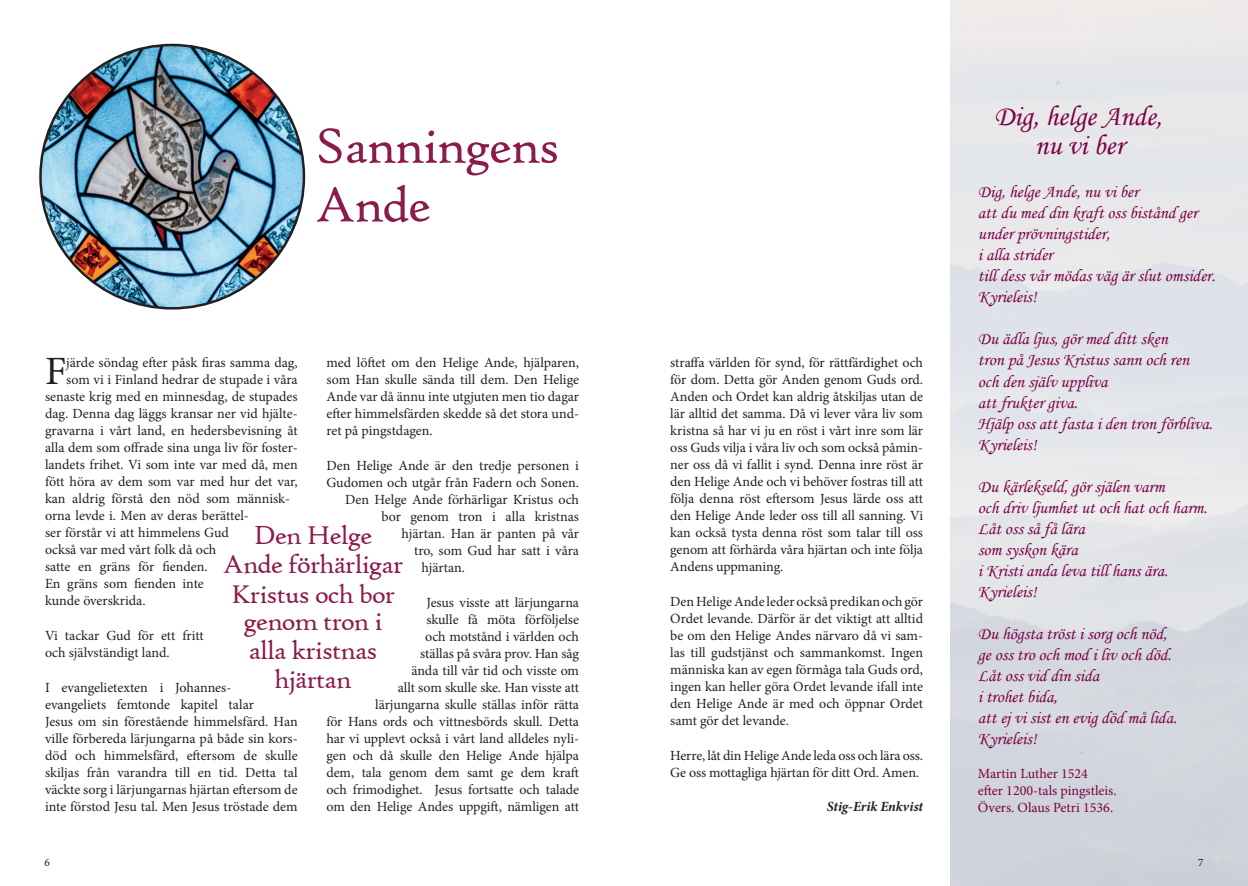
<style>
.page{position:relative;width:1248px;height:886px;background:#fff}
.page>*{position:absolute;margin:0;border:0;box-sizing:border-box;transform-origin:0 0}
.t1{font:52.5px/58.8px "High Tower Text";letter-spacing:-.025em;color:#8b1b4a}
.t2{font:40.12px "Minion Pro";color:#231f20}
.t3{font:28.75px/29.5px "Monotype Corsiva";color:#7d0047;text-align:center}
.t4{font:27.5px/29.4px "High Tower Text";letter-spacing:-.03em;color:#8b1b4a;text-align:center}
.t5{font:17.5px/21px "Monotype Corsiva";color:#7d0047}
.t6{font:14px/17px "Minion Pro";letter-spacing:-.005em;color:#231f20}
.t7{font:14px/17px "Minion Pro";color:#7d0047}
.t8{font:italic 700 14px "Minion Pro";letter-spacing:-.01em;color:#231f20}
.t9{font:11.25px "Minion Pro";color:#231f20}
</style>
<div class="page">
<img style="left:40px;top:45px;width:264px;height:263px;border-radius:132px">
<h1 class="t1" style="left:315px;top:117px;width:246px">Sanningens<br>Ande</h1>
<p class="t6" style="left:326px;top:354px;width:254px;text-align:justify">med löftet om den Helige Ande, hjälparen, som Han skulle sända till dem. Den Helige Ande var då ännu inte utgjuten men tio dagar efter himmelsfärden skedde så det stora und&shy;ret på pingstdagen.</p>
<p class="t6" style="left:326px;top:457px;width:254px">Den Helige Ande är den tredje personen i</p>
<p class="t6" style="left:326px;top:474px;width:254px">Gudomen och utgår från Fadern och Sonen.</p>
<p class="t6" style="left:345px;top:491px;width:235px">Den Helge Ande förhärligar Kristus och</p>
<p class="t6" style="left:381px;top:508px;width:199px">bor genom tron i alla kristnas</p>
<p class="t6" style="left:401px;top:525px;width:179px">hjärtan. Han är panten på vår</p>
<p class="t6" style="left:414px;top:542px;width:166px">tro, som Gud har satt i våra</p>
<p class="t6" style="left:421px;top:559px;width:45px">hjärtan.</p>
<p class="t6" style="left:326px;top:594px;width:254px;text-align:right">Jesus visste att lärjungarna<br>skulle få möta förföljelse<br>och motstånd i världen och<br>ställas på svåra prov. Han såg<br>ända till vår tid och visste om<br>allt som skulle ske. Han visste att<br>lärjungarna skulle ställas inför rätta<br>för Hans ords och vittnesbörds skull. Detta har vi upplevt också i vårt land alldeles nyli&shy;gen och då skulle den Helige Ande hjälpa dem, tala genom dem samt ge dem kraft och frimodighet. Jesus fortsatte och talade om den Helige Andes uppgift, nämligen att</p>
<h2 class="t2" style="left:45px;top:345px;width:23px">F</h2>
<p class="t6" style="left:66px;top:354px;width:233px">järde söndag efter påsk firas samma dag,</p>
<p class="t6" style="left:66px;top:371px;width:233px">som vi i Finland hedrar de stupade i våra</p>
<p class="t6" style="left:45px;top:388px;width:254px">senaste krig med en minnesdag, de stupades</p>
<p class="t6" style="left:45px;top:405px;width:254px">dag. Denna dag läggs kransar ner vid hjälte-</p>
<p class="t6" style="left:45px;top:422px;width:254px">gravarna i vårt land, en hedersbevisning åt</p>
<p class="t6" style="left:45px;top:439px;width:254px">alla dem som offrade sina unga liv för foster-</p>
<p class="t6" style="left:45px;top:456px;width:254px">landets frihet. Vi som inte var med då, men</p>
<p class="t6" style="left:45px;top:473px;width:254px">fött höra av dem som var med hur det var,</p>
<p class="t6" style="left:45px;top:490px;width:247px">kan aldrig förstå den nöd som människ-</p>
<p class="t6" style="left:45px;top:507px;width:205px">orna levde i. Men av deras berättel-</p>
<p class="t6" style="left:45px;top:524px;width:185px">ser förstår vi att himmelens Gud</p>
<p class="t6" style="left:45px;top:541px;width:173px">också var med vårt folk då och</p>
<p class="t6" style="left:45px;top:558px;width:164px">satte en gräns för fienden.</p>
<p class="t6" style="left:45px;top:575px;width:160px">En gräns som fienden inte</p>
<p class="t6" style="left:45px;top:592px;width:102px">kunde överskrida.</p>
<p class="t6" style="left:45px;top:627px;width:160px">Vi tackar Gud för ett fritt och självständigt land.</p>
<p class="t6" style="left:45px;top:678px;width:254px">I evangelietexten i Johannes-<br>evangeliets femtonde kapitel talar<br>Jesus om sin förestående himmelsfärd. Han ville förbereda lärjungarna på både sin kors&shy;död och himmelsfärd, eftersom de skulle skiljas från varandra till en tid. Detta tal väckte sorg i lärjungarnas hjärtan eftersom de inte förstod Jesu tal. Men Jesus tröstade dem</p>
<h3 class="t4" style="left:223px;top:520px;width:182px">Den Helge<br>Ande förhärligar<br>Kristus och bor</h3>
<h3 class="t4" style="left:244px;top:607px;width:140px;line-height:28.8px">genom tron i alla kristnas hjärtan</h3>
<p class="t6" style="left:670px;top:354px;width:254px;text-align:justify">straffa världen för synd, för rättfärdighet och för dom. Detta gör Anden genom Guds ord.<br>Anden och Ordet kan aldrig åtskiljas utan de lär alltid det samma. Då vi lever våra liv som kristna så har vi ju en röst i vårt inre som lär oss Guds vilja i våra liv och som också påmin&shy;ner oss då vi fallit i synd. Denna inre röst är den Helige Ande och vi behöver fostras till att följa denna röst eftersom Jesus lärde oss att den Helige Ande leder oss till all sanning. Vi kan också tysta denna röst som talar till oss genom att förhärda våra hjärtan och inte följa Andens uppmaning.</p>
<p class="t6" style="left:670px;top:593px;width:254px;text-align:justify">Den Helige Ande leder också predikan och gör Ordet levande. Därför är det viktigt att alltid be om den Helige Andes närvaro då vi sam&shy;las till gudstjänst och sammankomst. Ingen människa kan av egen förmåga tala Guds ord, ingen kan heller göra Ordet levande ifall inte den Helige Ande är med och öppnar Ordet samt gör det levande.</p>
<p class="t6" style="left:670px;top:747px;width:254px">Herre, låt din Helige Ande leda oss och lära oss.<br>Ge oss mottagliga hjärtan för ditt Ord. Amen.</p>
<p class="t8" style="left:826px;top:796px;width:98px">Stig-Erik Enkvist</p>
<h3 class="t3" style="left:994px;top:101px;width:169px">Dig, helge Ande, nu vi ber</h3>
<p class="t5" style="left:977px;top:182px;width:239px">Dig, helge Ande, nu vi ber<br>att du med din kraft oss bistånd ger under prövningstider,<br>i alla strider<br>till dess vår mödas väg är slut omsider.<br>Kyrieleis!</p>
<p class="t5" style="left:977px;top:329px;width:236px">Du ädla ljus, gör med ditt sken<br>tron på Jesus Kristus sann och ren och den själv uppliva<br>att frukter giva.<br>Hjälp oss att fasta i den tron förbliva.<br>Kyrieleis!</p>
<p class="t5" style="left:977px;top:476px;width:231px">Du kärlekseld, gör själen varm<br>och driv ljumhet ut och hat och harm.<br>Låt oss så få lära<br>som syskon kära<br>i Kristi anda leva till hans ära.<br>Kyrieleis!</p>
<p class="t5" style="left:977px;top:623px;width:200px">Du högsta tröst i sorg och nöd, ge oss tro och mod i liv och död.<br>Låt oss vid din sida<br>i trohet bida,<br>att ej vi sist en evig död må lida.<br>Kyrieleis!</p>
<p class="t7" style="left:977px;top:765px;width:140px">Martin Luther 1524 efter 1200-tals pingstleis.<br>Övers. Olaus Petri 1536.</p>
<p class="t9" style="left:44px;top:855px;width:7px">6</p>
<p class="t9" style="left:1197px;top:854px;width:7px">7</p>
</div>
